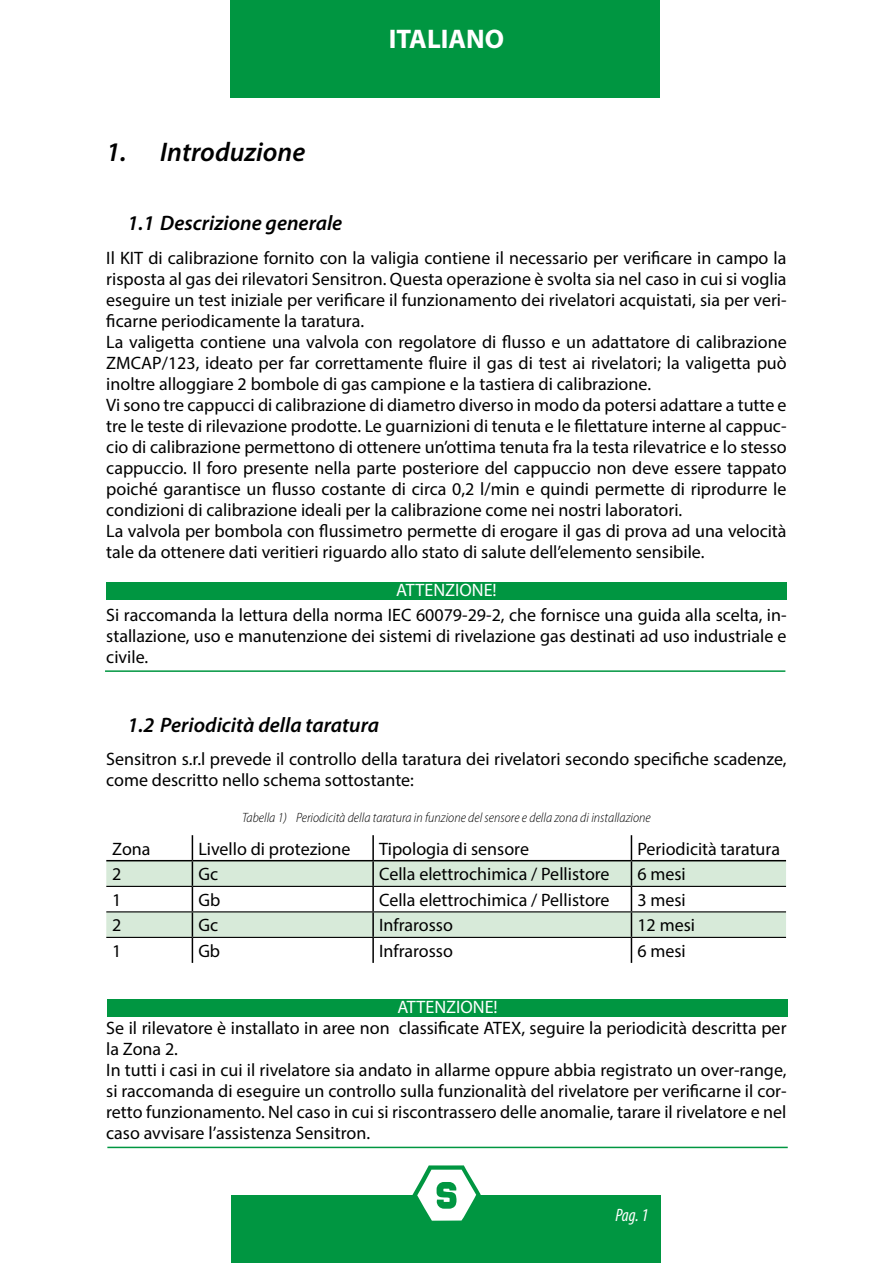
<style>
.page{position:relative;width:893px;height:1263px;background:#fff}
.page>*{position:absolute;margin:0;border:0;box-sizing:border-box;transform-origin:0 0}
.t1{font:italic 600 27px "Myriad Pro";color:#000}
.t2{font:700 27px "Myriad Pro";color:#fff}
.t3{font:italic 600 21px "Myriad Pro";color:#000}
.t4{font:18px/21px "Myriad Pro";color:#000}
.t5{font:18px "Myriad Pro";color:#fff}
.t6{font:italic condensed 18px "Myriad Pro";color:#fff}
.t7{font:italic 300 semi-condensed 13.5px "Myriad Pro";color:#000}
</style>
<div class="page">
<div style="left:232px;top:1195px;width:429px;height:68px;background:#009641"></div>
<div style="left:230px;top:0;width:430px;height:98px;background:#009641"></div>
<svg style="left:412px;top:1165px;width:69px;height:56px"></svg>
<svg style="left:106px;top:861px;width:680px;height:76px;fill:#d7ead9"></svg>
<hr style="left:372px;top:835px;width:2px;height:25px;background:#000">
<hr style="left:106px;top:860px;width:86px;height:1px;background:#000">
<hr style="left:192px;top:860px;width:181px;height:1px;background:#000">
<hr style="left:373px;top:860px;width:258px;height:1px;background:#000">
<hr style="left:372px;top:861px;width:2px;height:25px;background:#000">
<hr style="left:631px;top:860px;width:155px;height:1px;background:#000">
<hr style="left:372px;top:887px;width:2px;height:24px;background:#000">
<hr style="left:372px;top:912px;width:2px;height:25px;background:#000">
<svg style="left:192px;top:835px;width:1px;height:128px"></svg>
<hr style="left:372px;top:938px;width:2px;height:25px;background:#000">
<svg style="left:631px;top:835px;width:1px;height:128px"></svg>
<hr style="left:106px;top:886px;width:86px;height:1px;background:#000">
<hr style="left:192px;top:886px;width:181px;height:1px;background:#000">
<hr style="left:373px;top:886px;width:258px;height:1px;background:#000">
<hr style="left:631px;top:886px;width:155px;height:1px;background:#000">
<hr style="left:106px;top:911px;width:86px;height:1px;background:#000">
<hr style="left:192px;top:911px;width:181px;height:1px;background:#000">
<hr style="left:373px;top:911px;width:258px;height:1px;background:#000">
<hr style="left:631px;top:911px;width:155px;height:1px;background:#000">
<hr style="left:106px;top:937px;width:86px;height:1px;background:#000">
<hr style="left:192px;top:937px;width:181px;height:1px;background:#000">
<hr style="left:373px;top:937px;width:258px;height:1px;background:#000">
<hr style="left:631px;top:937px;width:155px;height:1px;background:#000">
<div style="left:106px;top:583px;width:681px;height:17px;background:#009641"></div>
<hr style="left:105px;top:670px;width:680px;height:2px;background:#009641">
<div style="left:107px;top:999px;width:681px;height:18px;background:#009641"></div>
<hr style="left:107px;top:1147px;width:681px;height:1px;background:#009641">
<h1 class="t1" style="left:106px;top:134px;width:201px">1. Introduzione</h1>
<h1 class="t2" style="left:389px;top:22px;width:117px">ITALIANO</h1>
<p class="t3" style="left:128px;top:209px;width:216px">1.1 Descrizione generale</p>
<p class="t4" style="left:106px;top:247px;width:682px">Il KIT di calibrazione fornito con la valigia contiene il necessario per verificare in campo la risposta al gas dei rilevatori Sensitron. Questa operazione è svolta sia nel caso in cui si voglia eseguire un test iniziale per verificare il funzionamento dei rivelatori acquistati, sia per veri&shy;ficarne periodicamente la taratura.<br>La valigetta contiene una valvola con regolatore di flusso e un adattatore di calibrazione ZMCAP/123, ideato per far correttamente fluire il gas di test ai rivelatori; la valigetta può inoltre alloggiare 2 bombole di gas campione e la tastiera di calibrazione.<br>Vi sono tre cappucci di calibrazione di diametro diverso in modo da potersi adattare a tutte e tre le teste di rilevazione prodotte. Le guarnizioni di tenuta e le filettature interne al cappuc&shy;cio di calibrazione permettono di ottenere un’ottima tenuta fra la testa rilevatrice e lo stesso cappuccio. Il foro presente nella parte posteriore del cappuccio non deve essere tappato poiché garantisce un flusso costante di circa 0,2 l/min e quindi permette di riprodurre le condizioni di calibrazione ideali per la calibrazione come nei nostri laboratori.<br>La valvola per bombola con flussimetro permette di erogare il gas di prova ad una velocità tale da ottenere dati veritieri riguardo allo stato di salute dell’elemento sensibile.</p>
<p class="t5" style="left:396px;top:579px;width:102px">ATTENZIONE!</p>
<p class="t4" style="left:106px;top:604px;width:682px;text-align:justify">Si raccomanda la lettura della norma IEC 60079-29-2, che fornisce una guida alla scelta, in&shy;stallazione, uso e manutenzione dei sistemi di rivelazione gas destinati ad uso industriale e civile.</p>
<p class="t3" style="left:128px;top:711px;width:253px">1.2 Periodicità della taratura</p>
<p class="t4" style="left:106px;top:749px;width:682px">Sensitron s.r.l prevede il controllo della taratura dei rivelatori secondo specifiche scadenze, come descritto nello schema sottostante:</p>
<p class="t7" style="left:242px;top:810px;width:410px">Tabella 1) Periodicità della taratura in funzione del sensore e della zona di installazione</p>
<p class="t4" style="left:112px;top:838px;width:40px">Zona</p>
<p class="t4" style="left:198px;top:838px;width:154px">Livello di protezione</p>
<p class="t4" style="left:379px;top:838px;width:151px">Tipologia di sensore</p>
<p class="t4" style="left:637px;top:838px;width:144px">Periodicità taratura</p>
<p class="t4" style="left:112px;top:863px;width:11px">2</p>
<p class="t4" style="left:198px;top:863px;width:21px">Gc</p>
<p class="t4" style="left:379px;top:863px;width:232px">Cella elettrochimica / Pellistore</p>
<p class="t4" style="left:637px;top:863px;width:50px">6 mesi</p>
<p class="t4" style="left:112px;top:889px;width:11px">1</p>
<p class="t4" style="left:198px;top:889px;width:23px">Gb</p>
<p class="t4" style="left:379px;top:889px;width:232px">Cella elettrochimica / Pellistore</p>
<p class="t4" style="left:637px;top:889px;width:50px">3 mesi</p>
<p class="t4" style="left:112px;top:914px;width:11px">2</p>
<p class="t4" style="left:198px;top:914px;width:21px">Gc</p>
<p class="t4" style="left:379px;top:914px;width:75px">Infrarosso</p>
<p class="t4" style="left:637px;top:914px;width:59px">12 mesi</p>
<p class="t4" style="left:112px;top:940px;width:11px">1</p>
<p class="t4" style="left:198px;top:940px;width:23px">Gb</p>
<p class="t4" style="left:379px;top:940px;width:75px">Infrarosso</p>
<p class="t4" style="left:637px;top:940px;width:50px">6 mesi</p>
<p class="t5" style="left:397px;top:996px;width:102px">ATTENZIONE!</p>
<p class="t4" style="left:106px;top:1017px;width:682px">Se il rilevatore è installato in aree non classificate ATEX, seguire la periodicità descritta per la Zona 2.<br>In tutti i casi in cui il rivelatore sia andato in allarme oppure abbia registrato un over-range, si raccomanda di eseguire un controllo sulla funzionalità del rivelatore per verificarne il cor&shy;retto funzionamento. Nel caso in cui si riscontrassero delle anomalie, tarare il rivelatore e nel caso avvisare l’assistenza Sensitron.</p>
<p class="t6" style="left:615px;top:1204px;width:35px">Pag. 1</p>
</div>
